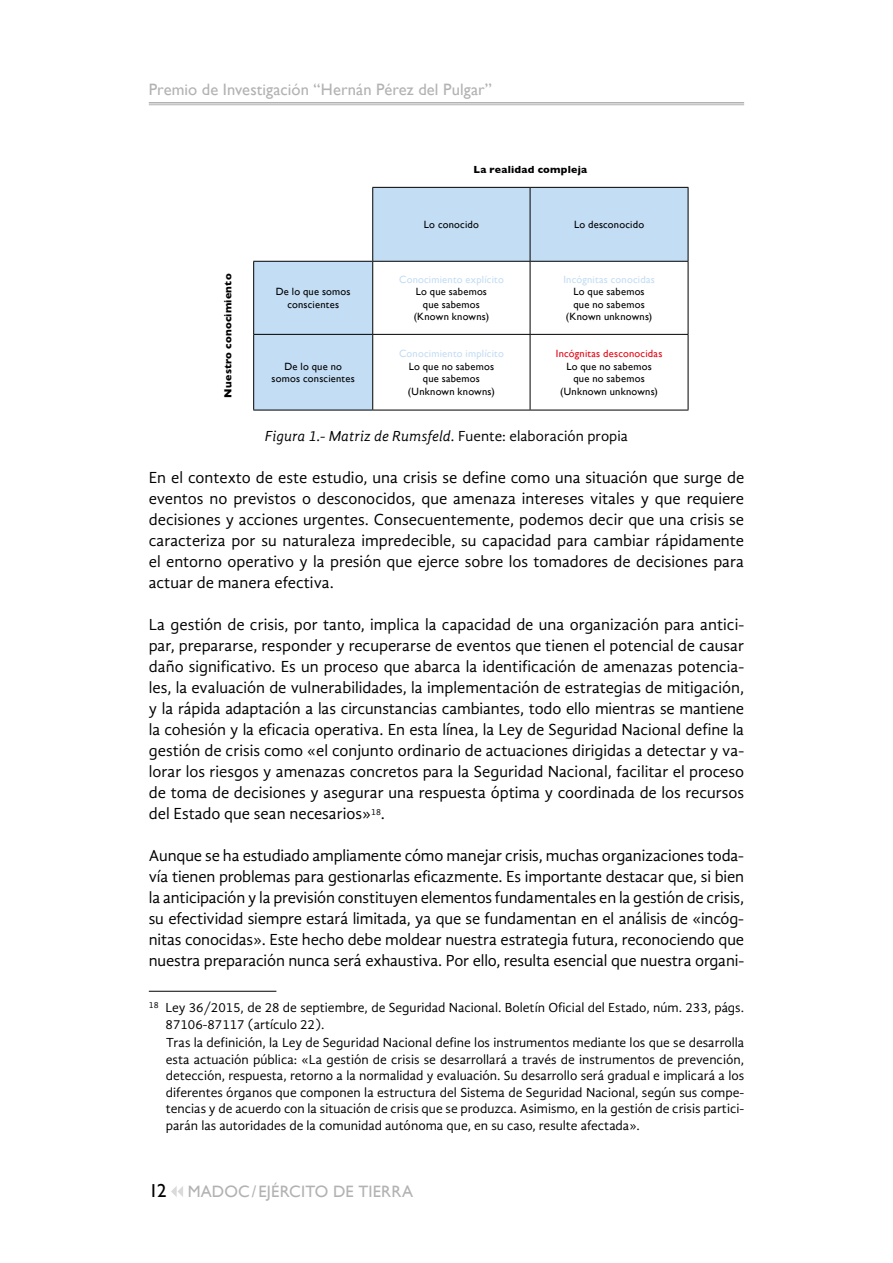
<style>
.page{position:relative;width:893px;height:1263px;background:#fff}
.page>*{position:absolute;margin:0;border:0;box-sizing:border-box;transform-origin:0 0}
.t1{font:18.75px "Gill Sans";color:#000}
.t2{font:16.5px/21px "Gandhi Sans";color:#000;text-align:justify}
.t3{font:16.5px "Gill Sans";letter-spacing:.005em;color:#b3b2b2}
.t4{font:italic 15px "Gandhi Sans";color:#000}
.t5{font:13.5px/16.5px "Gandhi Sans";color:#000}
.t6{font:10.5px/12.6px "Gill Sans";letter-spacing:.02em;color:#000;text-align:center}
.t7{font:10.5px "Gill Sans";letter-spacing:.02em;color:#c3ddf4}
.t8{font:700 10.5px "Gill Sans";letter-spacing:.025em;color:#000}
.t9{font:10.5px "Gill Sans";letter-spacing:.02em;color:#e30613}
.s1{font-style:normal}
</style>
<div class="page">
<svg style="left:171px;top:1186px;width:12px;height:11px"></svg>
<hr style="left:149px;top:102px;width:595px;height:2px;background:#b3b2b2">
<hr style="left:149px;top:104px;width:595px;height:1px;background:#b3b2b2">
<svg style="left:254px;top:188px;width:434px;height:222px"></svg>
<hr style="left:372px;top:187px;width:158px;height:1px;background:#000">
<hr style="left:372px;top:188px;width:1px;height:73px;background:#000">
<hr style="left:530px;top:187px;width:158px;height:1px;background:#000">
<hr style="left:530px;top:188px;width:1px;height:73px;background:#000">
<hr style="left:688px;top:188px;width:1px;height:73px;background:#000">
<hr style="left:253px;top:261px;width:120px;height:1px;background:#000">
<hr style="left:253px;top:262px;width:1px;height:72px;background:#000">
<hr style="left:373px;top:261px;width:157px;height:1px;background:#000">
<hr style="left:372px;top:262px;width:1px;height:72px;background:#000">
<hr style="left:530px;top:261px;width:158px;height:1px;background:#000">
<hr style="left:530px;top:262px;width:1px;height:72px;background:#000">
<hr style="left:688px;top:262px;width:1px;height:72px;background:#000">
<hr style="left:253px;top:334px;width:120px;height:1px;background:#000">
<hr style="left:253px;top:335px;width:1px;height:75px;background:#000">
<hr style="left:373px;top:334px;width:157px;height:1px;background:#000">
<hr style="left:372px;top:335px;width:1px;height:75px;background:#000">
<hr style="left:530px;top:334px;width:158px;height:1px;background:#000">
<hr style="left:530px;top:335px;width:1px;height:75px;background:#000">
<hr style="left:688px;top:335px;width:1px;height:75px;background:#000">
<hr style="left:253px;top:410px;width:120px;height:1px;background:#000">
<hr style="left:373px;top:410px;width:157px;height:1px;background:#000">
<hr style="left:530px;top:410px;width:158px;height:1px;background:#000">
<hr style="left:149px;top:991px;width:127px;height:1px;background:#000">
<p class="t3" style="left:149px;top:80px;width:345px">Premio de Investigación “Hernán Pérez del Pulgar”</p>
<p class="t8" style="left:474px;top:161px;width:115px">La realidad compleja</p>
<p class="t6" style="left:424px;top:218px;width:56px">Lo conocido</p>
<p class="t6" style="left:574px;top:218px;width:72px">Lo desconocido</p>
<p class="t8" style="left:220px;top:398px;width:125px;rotate:-90deg">Nuestro conocimiento</p>
<p class="t7" style="left:399px;top:273px;width:106px">Conocimiento explícito</p>
<p class="t6" style="left:414px;top:285px;width:77px">Lo que sabemos que sabemos (Known knowns)</p>
<p class="t7" style="left:563px;top:273px;width:93px">Incógnitas conocidas</p>
<p class="t6" style="left:566px;top:285px;width:88px">Lo que sabemos que no sabemos (Known unknowns)</p>
<p class="t6" style="left:276px;top:285px;width:76px">De lo que somos conscientes</p>
<p class="t9" style="left:556px;top:347px;width:108px">Incógnitas desconocidas</p>
<p class="t6" style="left:560px;top:360px;width:99px">Lo que no sabemos que no sabemos (Unknown unknowns)</p>
<p class="t4" style="left:265px;top:427px;width:365px">Figura 1.- Matriz de Rumsfeld. <span class="s1">Fuente: elaboración propia</span></p>
<p class="t2" style="left:149px;top:467px;width:597px">En el contexto de este estudio, una crisis se define como una situación que surge de eventos no previstos o desconocidos, que amenaza intereses vitales y que requiere decisiones y acciones urgentes. Consecuentemente, podemos decir que una crisis se caracteriza por su naturaleza impredecible, su capacidad para cambiar rápidamente el entorno operativo y la presión que ejerce sobre los tomadores de decisiones para actuar de manera efectiva.</p>
<p class="t2" style="left:149px;top:614px;width:597px">La gestión de crisis, por tanto, implica la capacidad de una organización para antici&shy;par, prepararse, responder y recuperarse de eventos que tienen el potencial de causar daño significativo. Es un proceso que abarca la identificación de amenazas potencia&shy;les, la evaluación de vulnerabilidades, la implementación de estrategias de mitigación, y la rápida adaptación a las circunstancias cambiantes, todo ello mientras se mantiene la cohesión y la eficacia operativa. En esta línea, la Ley de Seguridad Nacional define la gestión de crisis como «el conjunto ordinario de actuaciones dirigidas a detectar y va&shy;lorar los riesgos y amenazas concretos para la Seguridad Nacional, facilitar el proceso de toma de decisiones y asegurar una respuesta óptima y coordinada de los recursos del Estado que sean necesarios»<sup>18</sup>.</p>
<p class="t2" style="left:149px;top:845px;width:597px">Aunque se ha estudiado ampliamente cómo manejar crisis, muchas organizaciones toda&shy;vía tienen problemas para gestionarlas eficazmente. Es importante destacar que, si bien la anticipación y la previsión constituyen elementos fundamentales en la gestión de crisis, su efectividad siempre estará limitada, ya que se fundamentan en el análisis de «incóg&shy;nitas conocidas». Este hecho debe moldear nuestra estrategia futura, reconociendo que nuestra preparación nunca será exhaustiva. Por ello, resulta esencial que nuestra organi-</p>
<p class="t5" style="left:166px;top:999px;width:580px;text-indent:-17px"><sup>18</sup> Ley 36/2015, de 28 de septiembre, de Seguridad Nacional. Boletín Oficial del Estado, núm. 233, págs.<br>87106-87117 (artículo 22).</p>
<p class="t5" style="left:166px;top:1034px;width:580px;text-align:justify">Tras la definición, la Ley de Seguridad Nacional define los instrumentos mediante los que se desarrolla esta actuación pública: «La gestión de crisis se desarrollará a través de instrumentos de prevención, detección, respuesta, retorno a la normalidad y evaluación. Su desarrollo será gradual e implicará a los diferentes órganos que componen la estructura del Sistema de Seguridad Nacional, según sus compe&shy;tencias y de acuerdo con la situación de crisis que se produzca. Asimismo, en la gestión de crisis partici&shy;parán las autoridades de la comunidad autónoma que, en su caso, resulte afectada».</p>
<p class="t7" style="left:399px;top:347px;width:106px">Conocimiento implícito</p>
<p class="t6" style="left:408px;top:360px;width:88px">Lo que no sabemos que sabemos (Unknown knowns)</p>
<p class="t6" style="left:272px;top:360px;width:85px">De lo que no somos conscientes</p>
<p class="t1" style="left:149px;top:1180px;width:19px">12</p>
<p class="t3" style="left:188px;top:1182px;width:227px">MADOC/ EJÉRCITO DE TIERRA</p>
</div>
